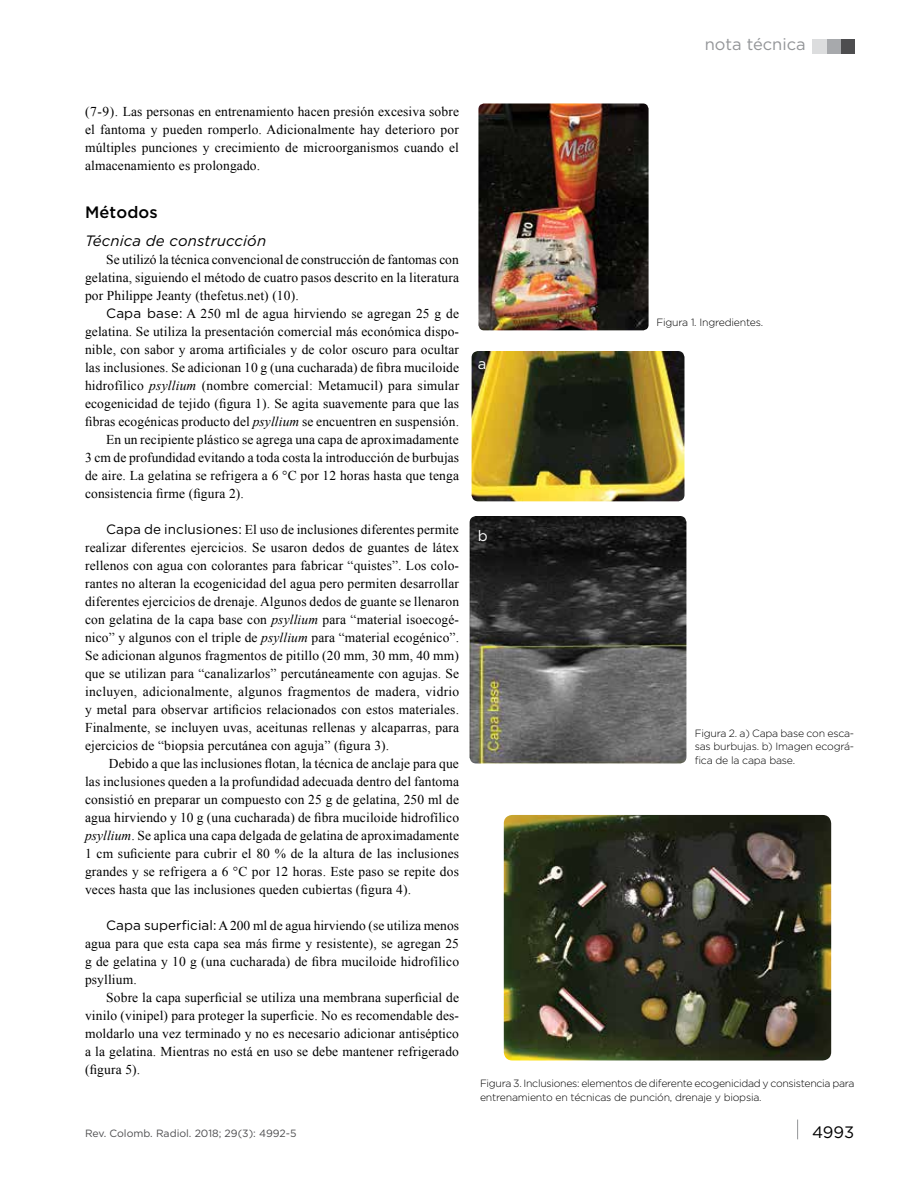
<style>
.page{position:relative;width:918px;height:1188px;background:#fff}
.page>*{position:absolute;margin:0;border:0;box-sizing:border-box;transform-origin:0 0}
.t1{font:16.5px "Gotham";color:#939598}
.t2{font:500 16.5px "Gotham";letter-spacing:.01em;color:#000}
.t3{font:16.5px "Gotham";color:#000}
.t4{font:italic 15px "Gotham";letter-spacing:.01em;color:#000}
.t5{font:15px "Gotham";color:#fff}
.t6{font:13.5px/18px "Times New Roman";letter-spacing:.01em;color:#000;text-align:justify}
.t7{font:300 10.5px/13.5px "Gotham";letter-spacing:-.02em;color:#000;text-align:justify}
.t8{font:10.5px "Gotham";color:#4d4d4f}
.s1{font-family:"Gotham"}
.s2{font-style:italic}
</style>
<div class="page">
<div style="left:840px;top:40px;width:14px;height:14px;background:#4d4d4f"></div>
<div style="left:826px;top:40px;width:14px;height:14px;background:#a7a9ac"></div>
<div style="left:812px;top:40px;width:14px;height:14px;background:#dcddde"></div>
<svg style="left:797px;top:1120px;width:1px;height:19px"></svg>
<img style="left:478px;top:104px;width:171px;height:226px">
<img style="left:472px;top:351px;width:212px;height:150px">
<img style="left:470px;top:516px;width:216px;height:247px">
<img style="left:504px;top:815px;width:327px;height:245px">
<p class="t1" style="left:705px;top:34px;width:103px">nota técnica</p>
<p class="t6" style="left:85px;top:102px;width:376px">(7-9). Las personas en entrenamiento hacen presión excesiva sobre el fantoma y pueden romperlo. Adicionalmente hay deterioro por múltiples punciones y crecimiento de microorganismos cuando el almacenamiento es prolongado.</p>
<p class="t2" style="left:85px;top:201px;width:74px">Métodos</p>
<p class="t4" style="left:85px;top:231px;width:183px">Técnica de construcción</p>
<p class="t6" style="left:85px;top:250px;width:376px;text-indent:21px">Se utilizó la técnica convencional de construcción de fantomas con gelatina, siguiendo el método de cuatro pasos descrito en la literatura por Philippe Jeanty (thefetus.net) (10).</p>
<p class="t6" style="left:106px;top:304px;width:354px"><span class="s1">Capa base:</span> A 250 ml de agua hirviendo se agregan 25 g de</p>
<p class="t6" style="left:85px;top:322px;width:376px">gelatina. Se utiliza la presentación comercial más económica dispo-</p>
<p class="t6" style="left:85px;top:340px;width:376px">nible, con sabor y aroma artificiales y de color oscuro para ocultar</p>
<p class="t6" style="left:85px;top:358px;width:376px">las inclusiones. Se adicionan 10 g (una cucharada) de fibra muciloide</p>
<p class="t6" style="left:85px;top:376px;width:376px">hidrofílico <span class="s2">psyllium</span> (nombre comercial: Metamucil) para simular</p>
<p class="t6" style="left:85px;top:394px;width:376px">ecogenicidad de tejido (figura 1). Se agita suavemente para que las</p>
<p class="t6" style="left:85px;top:412px;width:376px">fibras ecogénicas producto del <span class="s2">psyllium</span> se encuentren en suspensión.</p>
<p class="t6" style="left:106px;top:430px;width:354px">En un recipiente plástico se agrega una capa de aproximadamente</p>
<p class="t6" style="left:85px;top:448px;width:376px">3 cm de profundidad evitando a toda costa la introducción de burbujas</p>
<p class="t6" style="left:85px;top:466px;width:376px">de aire. La gelatina se refrigera a 6 °C por 12 horas hasta que tenga</p>
<p class="t6" style="left:85px;top:484px;width:160px">consistencia firme (figura 2).</p>
<p class="t6" style="left:85px;top:520px;width:376px;text-indent:21px"><span class="s1">Capa de inclusiones:</span> El uso de inclusiones diferentes permite realizar diferentes ejercicios. Se usaron dedos de guantes de látex rellenos con agua con colorantes para fabricar “quistes”. Los colo&shy;rantes no alteran la ecogenicidad del agua pero permiten desarrollar diferentes ejercicios de drenaje. Algunos dedos de guante se llenaron con gelatina de la capa base con <span class="s2">psyllium</span> para “material isoecogé&shy;nico” y algunos con el triple de <span class="s2">psyllium</span> para “material ecogénico”.<br>Se adicionan algunos fragmentos de pitillo (20 mm, 30 mm, 40 mm) que se utilizan para “canalizarlos” percutáneamente con agujas. Se incluyen, adicionalmente, algunos fragmentos de madera, vidrio y metal para observar artificios relacionados con estos materiales.<br>Finalmente, se incluyen uvas, aceitunas rellenas y alcaparras, para ejercicios de “biopsia percutánea con aguja” (figura 3).</p>
<p class="t6" style="left:85px;top:754px;width:376px;text-indent:24px">Debido a que las inclusiones flotan, la técnica de anclaje para que las inclusiones queden a la profundidad adecuada dentro del fantoma consistió en preparar un compuesto con 25 g de gelatina, 250 ml de agua hirviendo y 10 g (una cucharada) de fibra muciloide hidrofílico <span class="s2">psyllium</span>. Se aplica una capa delgada de gelatina de aproximadamente 1 cm suficiente para cubrir el 80 % de la altura de las inclusiones grandes y se refrigera a 6 °C por 12 horas. Este paso se repite dos veces hasta que las inclusiones queden cubiertas (figura 4).</p>
<p class="t6" style="left:85px;top:916px;width:376px;text-indent:21px"><span class="s1">Capa superficial:</span> A 200 ml de agua hirviendo (se utiliza menos agua para que esta capa sea más firme y resistente), se agregan 25 g de gelatina y 10 g (una cucharada) de fibra muciloide hidrofílico psyllium.</p>
<p class="t6" style="left:85px;top:988px;width:376px;text-indent:21px">Sobre la capa superficial se utiliza una membrana superficial de vinilo (vinipel) para proteger la superficie. No es recomendable des&shy;moldarlo una vez terminado y no es necesario adicionar antiséptico a la gelatina. Mientras no está en uso se debe mantener refrigerado (figura 5).</p>
<p class="t8" style="left:85px;top:1126px;width:213px">Rev. Colomb. Radiol. 2018; 29(3): 4992-5</p>
<p class="t5" style="left:478px;top:355px;width:10px">a</p>
<p class="t5" style="left:478px;top:526px;width:11px">b</p>
<p class="t7" style="left:657px;top:316px;width:108px">Figura 1. Ingredientes.</p>
<p class="t7" style="left:695px;top:726px;width:161px">Figura 2. a) Capa base con esca&shy;sas burbujas. b) Imagen ecográ&shy;fica de la capa base.</p>
<p class="t7" style="left:480px;top:1077px;width:376px">Figura 3. Inclusiones: elementos de diferente ecogenicidad y consistencia para entrenamiento en técnicas de punción, drenaje y biopsia.</p>
<p class="t3" style="left:812px;top:1122px;width:44px">4993</p>
</div>
